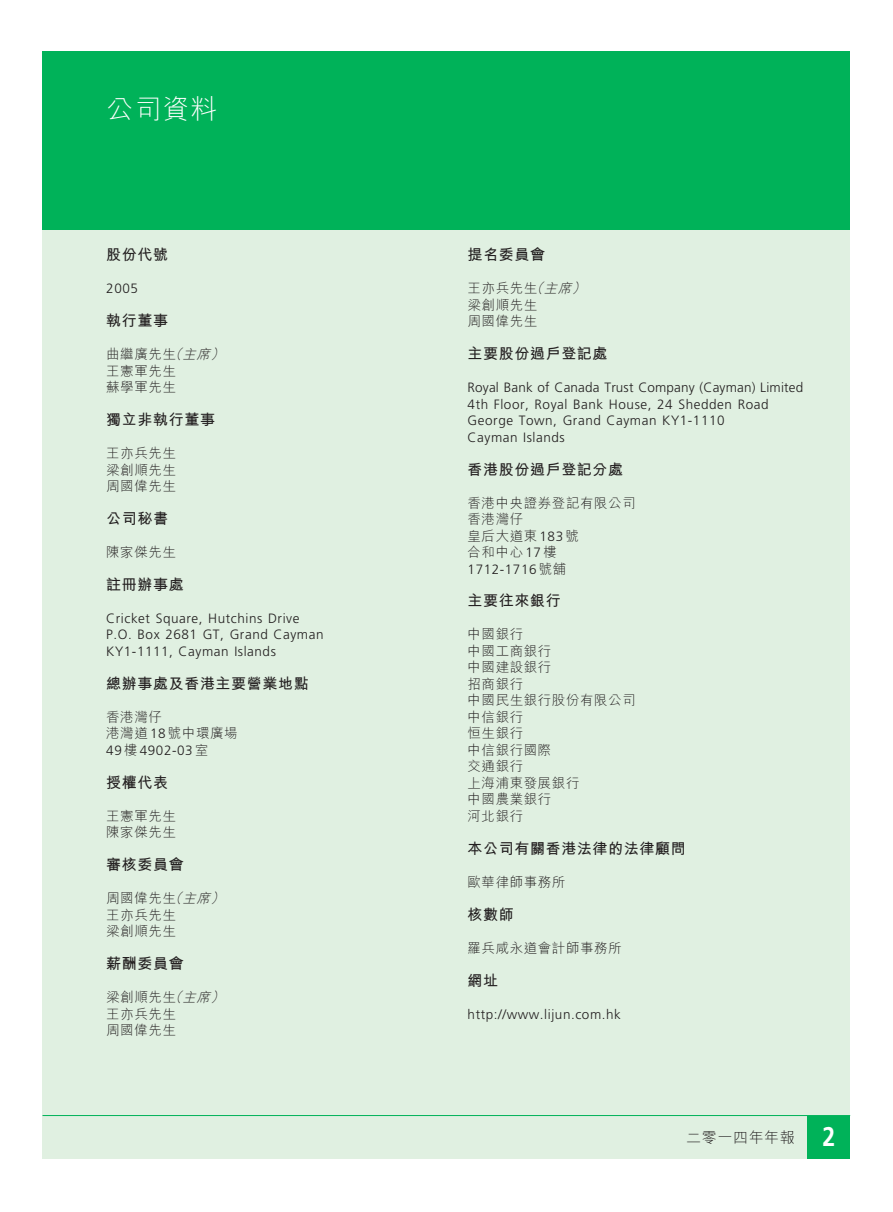
<style>
.page{position:relative;width:893px;height:1212px;background:#fff}
.page>*{position:absolute;margin:0;border:0;box-sizing:border-box;transform-origin:0 0}
.t1{font:27px "M Hei HK Light E Ten B5 H";color:#fff}
.t2{font:15px "M Hei HK Bold E Ten B5 H";letter-spacing:.04em;color:#231f20}
.t3{font:15px "M Hei HK Light E Ten B5 H";letter-spacing:.04em;color:#231f20}
.t4{font:300 13.5px/16.5px "Frutiger LT Std";letter-spacing:.04em;color:#231f20}
.t5{font:13.5px/16.5px "M Hei HK Light E Ten B5 H";letter-spacing:.04em;color:#231f20}
.s1{font-style:italic}
.s2{font-family:"Frutiger LT Std";font-weight:300}
.s3{font-family:"M Hei HK Light E Ten B5 H";font-weight:400}
.s4{font-family:"Frutiger LT Std";font-weight:700;font-size:27px;color:#fff}
</style>
<div class="page">
<div style="left:43px;top:51px;width:807px;height:179px;background:#00b259"></div>
<div style="left:43px;top:230px;width:807px;height:928px;background:#e0f0e1"></div>
<div style="left:808px;top:1116px;width:42px;height:42px;background:#00b259"></div>
<hr style="left:43px;top:1115px;width:807px;height:1px;background:#00b259">
<h1 class="t1" style="left:106px;top:98px;width:113px">公司資料</h1>
<p class="t2" style="left:106px;top:249px;width:63px">股份代號</p>
<p class="t4" style="left:106px;top:281px;width:33px">2005</p>
<p class="t2" style="left:106px;top:315px;width:63px">執行董事</p>
<p class="t5" style="left:106px;top:348px;width:123px">曲繼廣先生<span class="s1">（主席）</span>王憲軍先生<br>蘇學軍先生</p>
<p class="t2" style="left:106px;top:414px;width:110px">獨立非執行董事</p>
<p class="t5" style="left:106px;top:447px;width:71px;text-align:justify">王亦兵先生梁創順先生周國偉先生</p>
<p class="t2" style="left:106px;top:513px;width:63px">公司秘書</p>
<p class="t5" style="left:106px;top:546px;width:71px">陳家傑先生</p>
<p class="t2" style="left:106px;top:579px;width:79px">註冊辦事處</p>
<p class="t4" style="left:106px;top:611px;width:219px">Cricket Square, Hutchins Drive<br>P.O. Box 2681 GT, Grand Cayman<br>KY1-1111, Cayman Islands</p>
<p class="t2" style="left:106px;top:678px;width:204px">總辦事處及香港主要營業地點</p>
<p class="t5" style="left:106px;top:710px;width:133px">香港灣仔<br>港灣道 <span class="s2">18</span> 號中環廣場</p>
<p class="t4" style="left:106px;top:743px;width:104px">49 <span class="s3">樓</span> 4902-03 <span class="s3">室</span></p>
<p class="t2" style="left:106px;top:777px;width:63px">授權代表</p>
<p class="t5" style="left:106px;top:809px;width:71px">王憲軍先生陳家傑先生</p>
<p class="t2" style="left:106px;top:859px;width:79px">審核委員會</p>
<p class="t5" style="left:106px;top:892px;width:123px">周國偉先生<span class="s1">（主席）</span>王亦兵先生<br>梁創順先生</p>
<p class="t2" style="left:106px;top:958px;width:79px">薪酬委員會</p>
<p class="t5" style="left:106px;top:991px;width:123px">梁創順先生<span class="s1">（主席）</span>王亦兵先生<br>周國偉先生</p>
<p class="t2" style="left:468px;top:249px;width:79px">提名委員會</p>
<p class="t5" style="left:468px;top:282px;width:123px">王亦兵先生<span class="s1">（主席）</span>梁創順先生<br>周國偉先生</p>
<p class="t2" style="left:468px;top:348px;width:141px">主要股份過戶登記處</p>
<p class="t4" style="left:468px;top:380px;width:337px">Royal Bank of Canada Trust Company (Cayman) Limited 4th Floor, Royal Bank House, 24 Shedden Road George Town, Grand Cayman KY1-1110<br>Cayman Islands</p>
<p class="t2" style="left:468px;top:463px;width:157px">香港股份過戶登記分處</p>
<p class="t5" style="left:468px;top:496px;width:170px">香港中央證券登記有限公司香港灣仔<br>皇后大道東<span class="s2">183</span> 號<br>合和中心 <span class="s2">17</span>樓</p>
<p class="t4" style="left:468px;top:561px;width:100px">1712-1716<span class="s3">號舖</span></p>
<p class="t2" style="left:468px;top:595px;width:95px">主要往來銀行</p>
<p class="t5" style="left:468px;top:628px;width:170px">中國銀行<br>中國工商銀行<br>中國建設銀行<br>招商銀行<br>中國民生銀行股份有限公司中信銀行<br>恒生銀行<br>中信銀行國際<br>交通銀行<br>上海浦東發展銀行<br>中國農業銀行<br>河北銀行</p>
<p class="t2" style="left:468px;top:843px;width:220px">本公司有關香港法律的法律顧問</p>
<p class="t5" style="left:468px;top:875px;width:99px">歐華律師事務所</p>
<p class="t2" style="left:468px;top:909px;width:48px">核數師</p>
<p class="t5" style="left:468px;top:941px;width:156px">羅兵咸永道會計師事務所</p>
<p class="t2" style="left:468px;top:975px;width:32px">網址</p>
<p class="t4" style="left:468px;top:1007px;width:155px">http://www.lijun.com.hk</p>
<p class="t3" style="left:686px;top:1132px;width:151px">二零一四年年報 <span class="s4">2</span></p>
</div>
